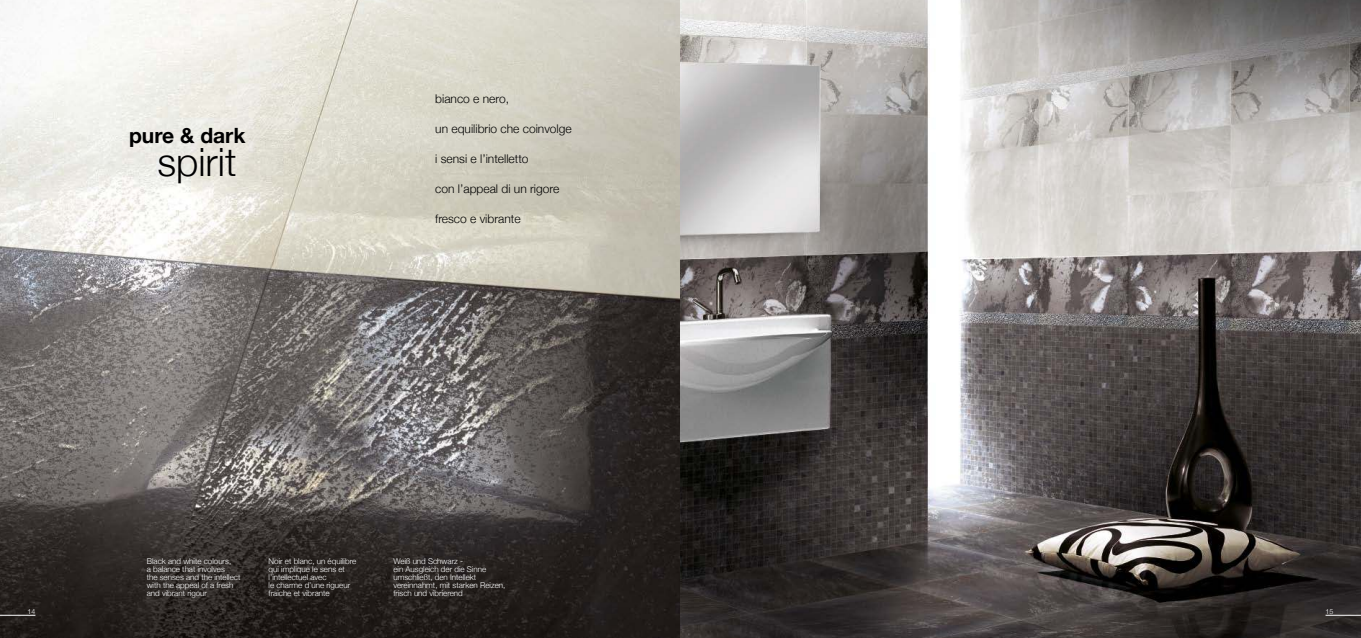
<style>
.page{position:relative;width:1361px;height:638px;background:#fff}
.page>*{position:absolute;margin:0;border:0;box-sizing:border-box;transform-origin:0 0}
.t1{font:300 38.9px "Helvetica Neue";color:#000}
.t2{font:700 21px "Helvetica Neue";color:#000}
.t3{font:300 12px "Helvetica Neue";color:#000}
.t4{font:300 8px/8px "Helvetica Neue";color:#fff}
.t5{font:300 7px "Helvetica Neue";color:#fff}
</style>
<div class="page">
<img style="left:0;top:0;width:1361px;height:638px">
<hr style="left:1325px;top:615px;width:36px;height:1px;background:#fff">
<hr style="left:0;top:615px;width:35px;height:1px;background:#fff">
<h2 class="t2" style="left:129px;top:128px;width:118px">pure &amp; dark</h2>
<h1 class="t1" style="left:157px;top:141px;width:81px">spirit</h1>
<h3 class="t3" style="left:435px;top:92px;width:75px">bianco e nero,</h3>
<h3 class="t3" style="left:435px;top:122px;width:138px">un equilibrio che coinvolge</h3>
<h3 class="t3" style="left:435px;top:152px;width:95px">i sensi e l’intelletto</h3>
<h3 class="t3" style="left:435px;top:182px;width:126px">con l’appeal di un rigore</h3>
<h3 class="t3" style="left:435px;top:212px;width:87px">fresco e vibrante</h3>
<p class="t4" style="left:147px;top:556px;width:95px">Black and white colours,<br>a balance that involves<br>the senses and the intellect with the appeal of a fresh and vibrant rigour</p>
<p class="t4" style="left:269px;top:556px;width:89px">Noir et blanc, un équilibre qui implique le sens et l’intellectuel avec<br>le charme d’une rigueur fraiche et vibrante</p>
<p class="t4" style="left:393px;top:556px;width:114px">Weiß und Schwarz -<br>ein Ausgleich der die Sinne umschließt, den Intellekt vereinnahmt, mit starken Reizen, frisch und vibrierend</p>
<p class="t5" style="left:28px;top:605px;width:9px">14</p>
<p class="t5" style="left:1325px;top:607px;width:9px">15</p>
</div>
